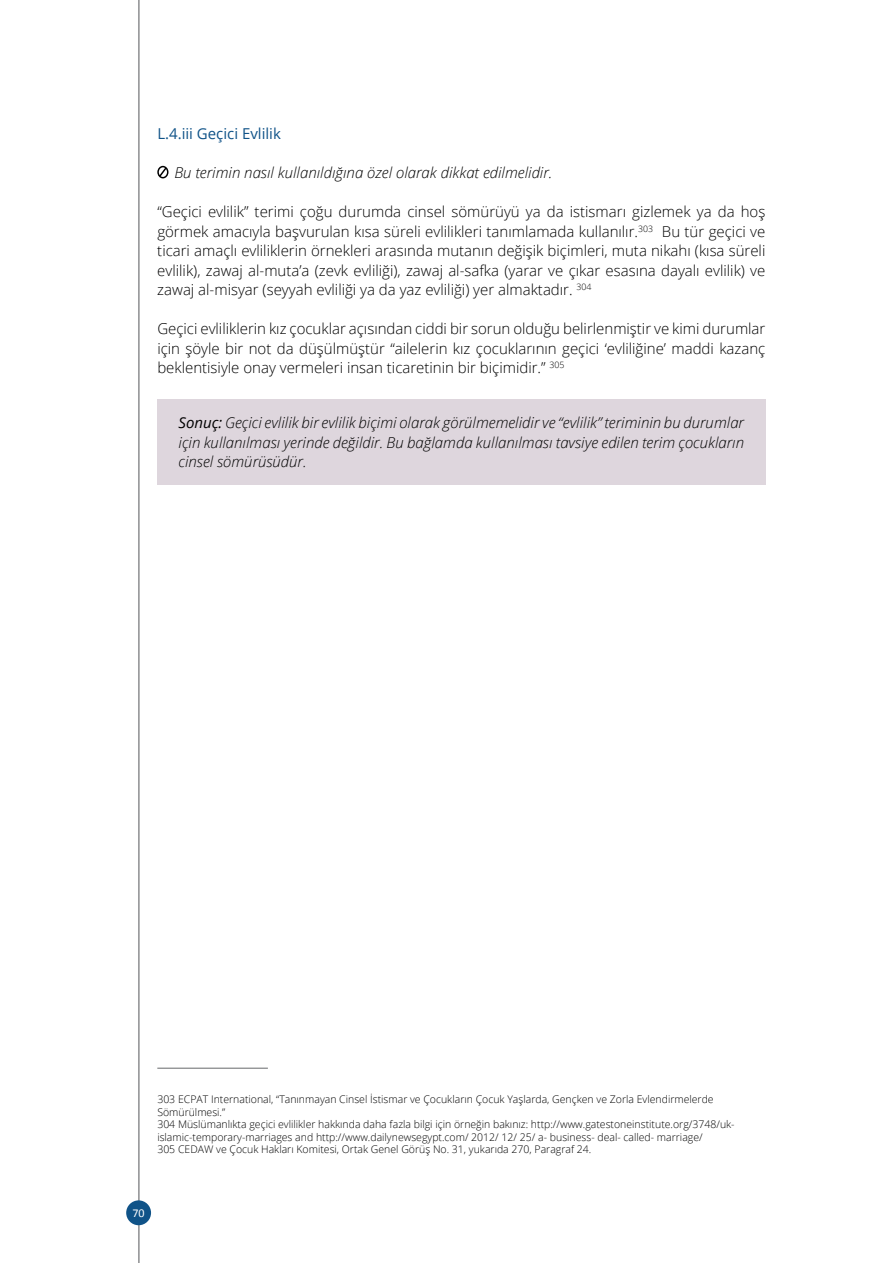
<style>
.page{position:relative;width:893px;height:1263px;background:#fff}
.page>*{position:absolute;margin:0;border:0;box-sizing:border-box;transform-origin:0 0}
.t1{font:300 15px/19.5px "Open Sans";color:#000;text-align:justify}
.t2{font:italic 300 15px/19.5px "Open Sans";color:#000;text-align:justify}
.t3{font:15px "Open Sans";color:#105388}
.t4{font:12px "Calibri";color:#fff}
.t5{font:300 10.5px/12.6px "Open Sans";color:#000}
.s1{font-weight:400}
</style>
<div class="page">
<hr style="left:138px;top:0;width:1px;height:1263px;background:#67686b">
<div style="left:126px;top:1200px;width:25px;height:25px;background:#105388;border-radius:50%"></div>
<div style="left:157px;top:400px;width:608px;height:85px;background:#ded6dd"></div>
<svg style="left:157px;top:166px;width:11px;height:12px"></svg>
<hr style="left:157px;top:1068px;width:111px;height:1px;background:#67686b">
<p class="t3" style="left:157px;top:123px;width:125px">L.4.iii Geçici Evlilik</p>
<p class="t2" style="left:174px;top:162px;width:380px">Bu terimin nasıl kullanıldığına özel olarak dikkat edilmelidir.</p>
<p class="t1" style="left:157px;top:201px;width:610px">“Geçici evlilik” terimi çoğu durumda cinsel sömürüyü ya da istismarı gizlemek ya da hoş görmek amacıyla başvurulan kısa süreli evlilikleri tanımlamada kullanılır.<sup>303</sup> Bu tür geçici ve ticari amaçlı evliliklerin örnekleri arasında mutanın değişik biçimleri, muta nikahı (kısa süreli evlilik), zawaj al-muta’a (zevk evliliği), zawaj al-safka (yarar ve çıkar esasına dayalı evlilik) ve zawaj al-misyar (seyyah evliliği ya da yaz evliliği) yer almaktadır. <sup>304</sup></p>
<p class="t1" style="left:157px;top:318px;width:610px">Geçici evliliklerin kız çocuklar açısından ciddi bir sorun olduğu belirlenmiştir ve kimi durumlar için şöyle bir not da düşülmüştür “ailelerin kız çocuklarının geçici ‘evliliğine’ maddi kazanç beklentisiyle onay vermeleri insan ticaretinin bir biçimidir.” <sup>305</sup></p>
<p class="t2" style="left:179px;top:412px;width:567px"><span class="s1">Sonuç:</span> Geçici evlilik bir evlilik biçimi olarak görülmemelidir ve “evlilik” teriminin bu durumlar için kullanılması yerinde değildir. Bu bağlamda kullanılması tavsiye edilen terim çocukların cinsel sömürüsüdür.</p>
<p class="t5" style="left:157px;top:1093px;width:579px">303 ECPAT International, “Tanınmayan Cinsel İstismar ve Çocukların Çocuk Yaşlarda, Gençken ve Zorla Evlendirmelerde Sömürülmesi.”<br>304 Müslümanlıkta geçici evlilikler hakkında daha fazla bilgi için örneğin bakınız: http://www.gatestoneinstitute.org/3748/uk&shy;islamic-temporary-marriages and http://www.dailynewsegypt.com/ 2012/ 12/ 25/ a- business- deal- called- marriage/<br>305 CEDAW ve Çocuk Hakları Komitesi, Ortak Genel Görüş No. 31, yukarıda 270, Paragraf 24.</p>
<p class="t4" style="left:133px;top:1205px;width:14px">70</p>
</div>
